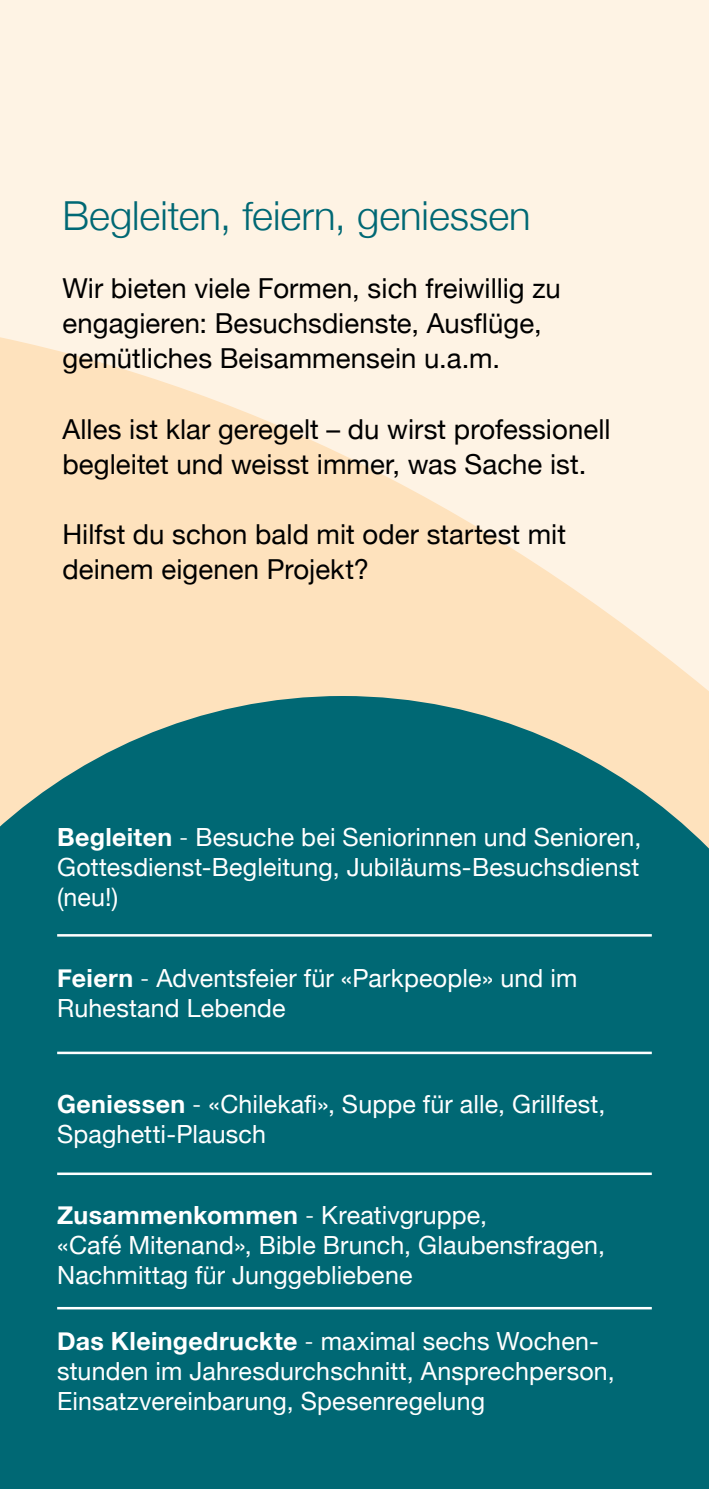
<style>
.page{position:relative;width:709px;height:1489px;background:#fff}
.page>*{position:absolute;margin:0;border:0;box-sizing:border-box;transform-origin:0 0}
.t1{font:300 40px "Helvetica Neue";color:#006874}
.t2{font:27.5px/35px "Helvetica Neue";letter-spacing:.005em;color:#000}
.t3{font:25px/30px "Helvetica Neue";letter-spacing:.005em;color:#fff}
.s1{font-weight:700}
.s2{font-weight:300}
</style>
<div class="page">
<svg style="left:0;top:0;width:709px;height:696px;background:#feedd7"></svg>
<div style="left:0;top:696px;width:709px;height:792px;background:#006874"></div>
<hr style="left:57px;top:934px;width:595px;height:2px;background:#fff">
<hr style="left:57px;top:1051px;width:595px;height:3px;background:#fff">
<hr style="left:57px;top:1172px;width:595px;height:2px;background:#fff">
<hr style="left:57px;top:1306px;width:595px;height:3px;background:#fff">
<svg style="left:708px;top:618px;width:1px;height:305px"></svg>
<h1 class="t1" style="left:62px;top:183px;width:470px">Begleiten, feiern, geniessen</h1>
<p class="t2" style="left:62px;top:273px;width:499px">Wir bieten viele Formen, sich freiwillig zu engagieren: Besuchsdienste, Ausflüge, gemütliches Beisammensein u.a.m.</p>
<p class="t2" style="left:62px;top:413px;width:549px">Alles ist klar geregelt – du wirst professionell begleitet und weisst immer, was Sache ist.</p>
<p class="t2" style="left:62px;top:518px;width:505px">Hilfst du schon bald mit oder startest mit deinem eigenen Projekt?</p>
<p class="t3" style="left:57px;top:823px;width:585px;text-align:justify"><span class="s1">Begleiten</span> <span class="s2">-</span> Besuche bei Seniorinnen und Senioren, Gottesdienst-Begleitung, Jubiläums-Besuchsdienst (neu!)</p>
<p class="t3" style="left:57px;top:964px;width:521px"><span class="s1">Feiern</span> <span class="s2">-</span> Adventsfeier für «Parkpeople» und im<br>Ruhestand Lebende</p>
<p class="t3" style="left:57px;top:1090px;width:549px"><span class="s1">Geniessen</span> <span class="s2">-</span> «Chilekafi», Suppe für alle, Grillfest,<br>Spaghetti-Plausch</p>
<p class="t3" style="left:57px;top:1201px;width:549px"><span class="s1">Zusammenkommen</span> <span class="s2">-</span> Kreativgruppe,<br>«Café Mitenand», Bible Brunch, Glaubensfragen,<br>Nachmittag für Junggebliebene</p>
<p class="t3" style="left:57px;top:1327px;width:559px"><span class="s1">Das Kleingedruckte</span> <span class="s2">-</span> maximal sechs Wochen&shy;stunden im Jahresdurchschnitt, Ansprechperson,<br>Einsatzvereinbarung, Spesenregelung</p>
</div>
